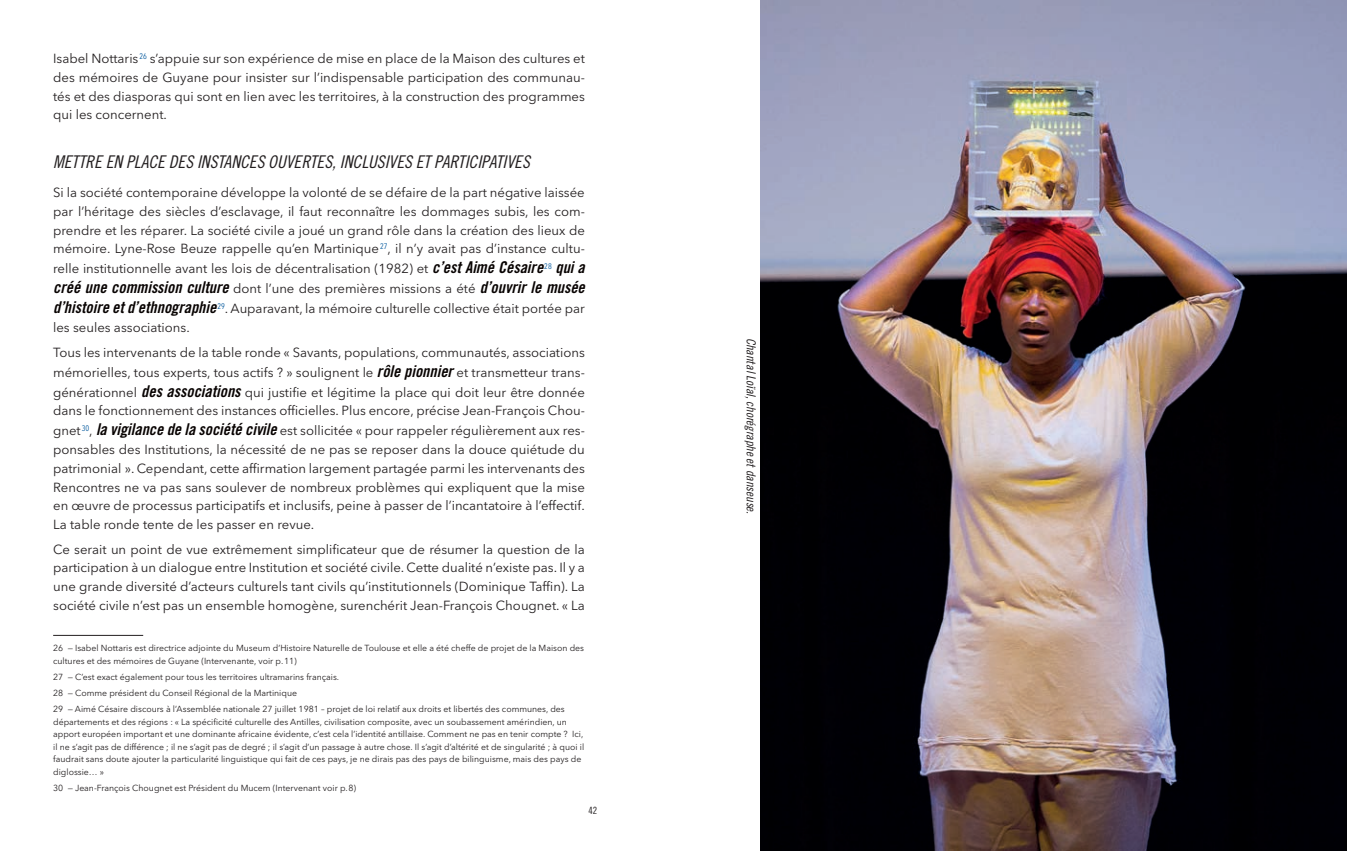
<style>
.page{position:relative;width:1347px;height:851px;background:#fff}
.page>*{position:absolute;margin:0;border:0;box-sizing:border-box;transform-origin:0 0}
.t1{font:17.5px "Trade Gothic Cond Eighteen Obl";color:#231f20}
.t2{font:16.25px "Trade Gothic Bold Cond Twenty Obl";color:#080302}
.t3{font:13.12px/18.8px "Avenir Next LT Pro";color:#231f20;text-align:justify}
.t4{font:12.5px "Trade Gothic Cond Eighteen Obl";color:#231f20}
.t5{font:10px "Trade Gothic Cond Eighteen";color:#231f20}
.t6{font:8.75px/12.5px "Avenir Next LT Pro";color:#231f20}
.s1{font-family:"Trade Gothic Bold Cond Twenty Obl";font-size:16.25px;color:#080302}
.s2{font-family:"Avenir Next LT Pro";font-size:13.12px;color:#231f20}
</style>
<div class="page">
<hr style="left:53px;top:635px;width:90px;height:1px;background:#231f20">
<img style="left:761px;top:0;width:585px;height:850px">
<p class="t3" style="left:53px;top:49px;width:533px">Isabel Nottaris <sup>26</sup> s’appuie sur son expérience de mise en place de la Maison des cultures et des mémoires de Guyane pour insister sur l’indispensable participation des communau&shy;tés et des diasporas qui sont en lien avec les territoires, à la construction des programmes qui les concernent.</p>
<h1 class="t1" style="left:53px;top:151px;width:478px">METTRE EN PLACE DES INSTANCES OUVERTES, INCLUSIVES ET PARTICIPATIVES</h1>
<p class="t3" style="left:53px;top:183px;width:533px">Si la société contemporaine développe la volonté de se défaire de la part négative laissée par l’héritage des siècles d’esclavage, il faut reconnaître les dommages subis, les com&shy;prendre et les réparer. La société civile a joué un grand rôle dans la création des lieux de mémoire. Lyne-Rose Beuze rappelle qu’en Martinique <sup>27</sup>, il n’y avait pas d’instance cultu-</p>
<p class="t3" style="left:53px;top:259px;width:533px">relle institutionnelle avant les lois de décentralisation (1982) et <span class="s1">c’est Aimé Césaire</span> <sup>28</sup> <span class="s1">qui a</span></p>
<p class="t2" style="left:53px;top:277px;width:533px">créé une commission culture <span class="s2">dont l’une des premières missions a été</span> d’ouvrir le musée</p>
<p class="t3" style="left:53px;top:299px;width:533px"><span class="s1">d’histoire et d’ethnographie</span> <sup>29</sup>. Auparavant, la mémoire culturelle collective était portée par les seules associations.</p>
<p class="t3" style="left:53px;top:342px;width:533px;line-height:20px">Tous les intervenants de la table ronde « Savants, populations, communautés, associations mémorielles, tous experts, tous actifs ? » soulignent le <span class="s1">rôle pionnier</span> et transmetteur trans&shy;générationnel <span class="s1">des associations</span> qui justifie et légitime la place qui doit leur être donnée</p>
<p class="t3" style="left:53px;top:400px;width:533px;line-height:20px">dans le fonctionnement des instances officielles. Plus encore, précise Jean-François Chou&shy;gnet <sup>30</sup>, <span class="s1">la vigilance de la société civile</span> est sollicitée « pour rappeler régulièrement aux res-</p>
<p class="t3" style="left:53px;top:440px;width:533px">ponsables des Institutions, la nécessité de ne pas se reposer dans la douce quiétude du patrimonial ». Cependant, cette affirmation largement partagée parmi les intervenants des Rencontres ne va pas sans soulever de nombreux problèmes qui expliquent que la mise en œuvre de processus participatifs et inclusifs, peine à passer de l’incantatoire à l’effectif.<br>La table ronde tente de les passer en revue.</p>
<p class="t3" style="left:53px;top:539px;width:533px">Ce serait un point de vue extrêmement simplificateur que de résumer la question de la participation à un dialogue entre Institution et société civile. Cette dualité n’existe pas. Il y a une grande diversité d’acteurs culturels tant civils qu’institutionnels (Dominique Taffin). La société civile n’est pas un ensemble homogène, surenchérit Jean-François Chougnet. « La</p>
<p class="t6" style="left:53px;top:642px;width:532px">26 — Isabel Nottaris est directrice adjointe du Museum d’Histoire Naturelle de Toulouse et elle a été cheffe de projet de la Maison des cultures et des mémoires de Guyane (Intervenante, voir p.11)</p>
<p class="t6" style="left:53px;top:668px;width:513px;line-height:16px">27 — C’est exact également pour tous les territoires ultramarins français.<br>28 — Comme président du Conseil Régional de la Martinique<br>29 — Aimé Césaire discours à l’Assemblée nationale 27 juillet 1981 – projet de loi relatif aux droits et libertés des communes, des</p>
<p class="t6" style="left:53px;top:715px;width:532px">départements et des régions : « La spécificité culturelle des Antilles, civilisation composite, avec un soubassement amérindien, un apport européen important et une dominante africaine évidente, c’est cela l’identité antillaise. Comment ne pas en tenir compte ? Ici, il ne s’agit pas de différence ; il ne s’agit pas de degré ; il s’agit d’un passage à autre chose. Il s’agit d’altérité et de singularité ; à quoi il faudrait sans doute ajouter la particularité linguistique qui fait de ces pays, je ne dirais pas des pays de bilinguisme, mais des pays de diglossie… »</p>
<p class="t6" style="left:53px;top:781px;width:304px">30 — Jean-François Chougnet est Président du Mucem (Intervenant voir p.8)</p>
<p class="t5" style="left:588px;top:804px;width:10px">42</p>
<p class="t4" style="left:758px;top:337px;width:178px;rotate:90deg">Chantal Loïal, chorégraphe et danseuse.</p>
</div>
